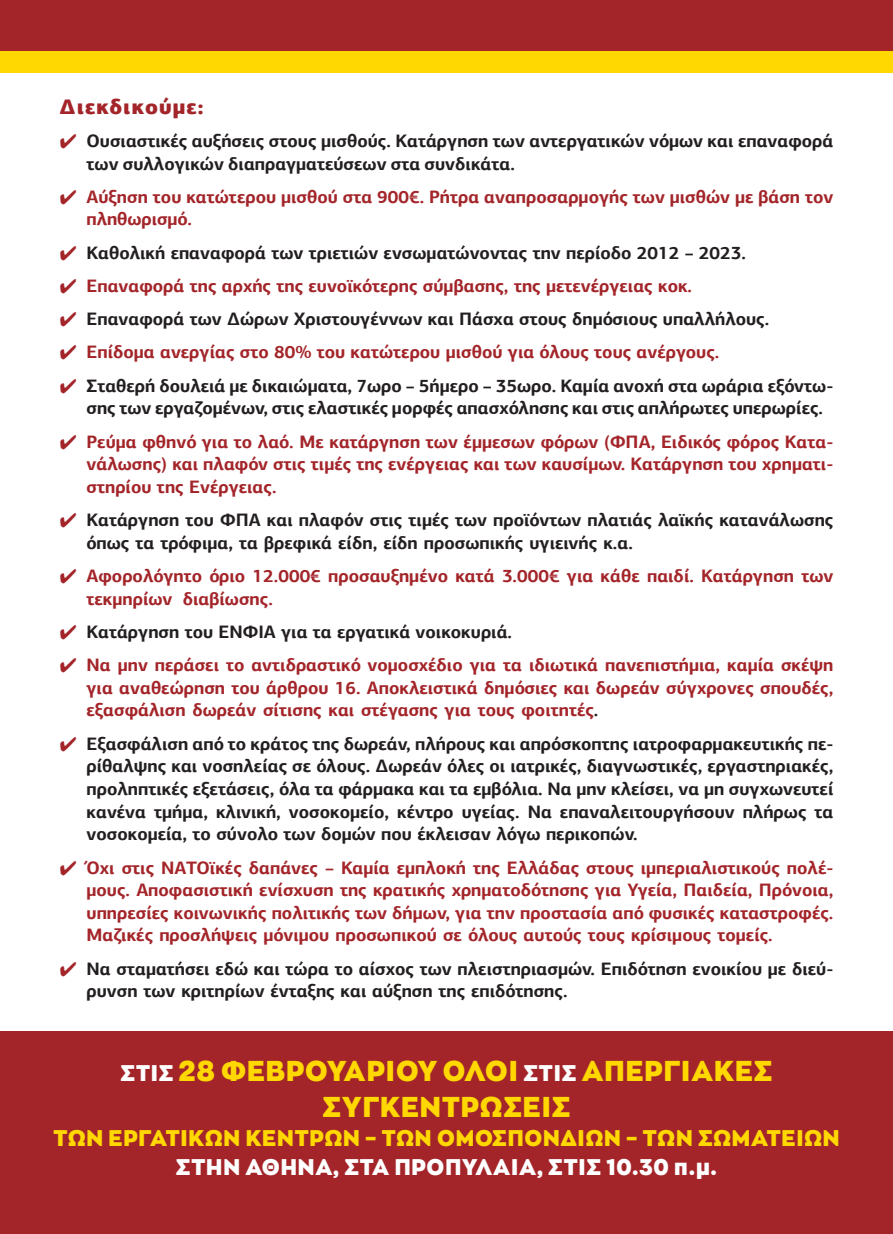
<style>
.page{position:relative;width:893px;height:1234px;background:#fff}
.page>*{position:absolute;margin:0;border:0;box-sizing:border-box;transform-origin:0 0}
.t1{font:900 28.5px/35.2px "Zona Pro";letter-spacing:.04em;color:#ffd801;text-align:center;scale:.96 1}
.t2{font:900 22.5px/29.2px "Zona Pro";letter-spacing:.04em;color:#ffd801;text-align:center;scale:.96 1}
.t3{font:900 21px "PF Agora Sans Pro";letter-spacing:.05em;color:#a3252a}
.t4{font:700 18px/22.6px "PF Agora Sans Pro";color:#231f20}
.t5{font:700 18px/22.6px "PF Agora Sans Pro";color:#a3252a;text-align:justify}
.s1{color:#231f20}
.s2{font-size:22.5px;color:#fff}
.s3{color:#fff}
</style>
<div class="page">
<div style="left:0;top:1031px;width:893px;height:202px;background:#a3252a"></div>
<div style="left:0;top:0;width:893px;height:51px;background:#a3252a"></div>
<div style="left:0;top:51px;width:893px;height:21px;background:#ffd801"></div>
<p class="t3" style="left:60px;top:92px;width:146px">Διεκδικούμε:</p>
<p class="t4" style="left:87px;top:129px;width:748px">Ουσιαστικές αυξήσεις στους μισθούς. Κατάργηση των αντεργατικών νόμων και επαναφορά των συλλογικών διαπραγματεύσεων στα συνδικάτα.</p>
<p class="t5" style="left:87px;top:185px;width:748px">Αύξηση του κατώτερου μισθού στα 900€. Ρήτρα αναπροσαρμογής των μισθών με βάση τον πληθωρισμό.</p>
<p class="t4" style="left:87px;top:241px;width:661px">Καθολική επαναφορά των τριετιών ενσωματώνοντας την περίοδο 2012 – 2023.</p>
<p class="t5" style="left:87px;top:274px;width:607px">Επαναφορά της αρχής της ευνοϊκότερης σύμβασης, της μετενέργειας κοκ.</p>
<p class="t4" style="left:87px;top:307px;width:684px">Επαναφορά των Δώρων Χριστουγέννων και Πάσχα στους δημόσιους υπαλλήλους.</p>
<p class="t5" style="left:87px;top:341px;width:634px">Επίδομα ανεργίας στο 80% του κατώτερου μισθού για όλους τους ανέργους.</p>
<p class="t4" style="left:87px;top:374px;width:748px">Σταθερή δουλειά με δικαιώματα, 7ωρο – 5ήμερο – 35ωρο. Καμία ανοχή στα ωράρια εξόντω&shy;σης των εργαζομένων, στις ελαστικές μορφές απασχόλησης και στις απλήρωτες υπερωρίες.</p>
<p class="t5" style="left:87px;top:430px;width:748px">Ρεύμα φθηνό για το λαό. Με κατάργηση των έμμεσων φόρων (ΦΠΑ, Ειδικός φόρος Κατα&shy;νάλωσης) και πλαφόν στις τιμές της ενέργειας και των καυσίμων. Κατάργηση του χρηματι&shy;στηρίου της Ενέργειας.</p>
<p class="t4" style="left:87px;top:508px;width:748px">Κατάργηση του ΦΠΑ και πλαφόν στις τιμές των προϊόντων πλατιάς λαϊκής κατανάλωσης όπως τα τρόφιμα, τα βρεφικά είδη, είδη προσωπικής υγιεινής κ.α.</p>
<p class="t5" style="left:87px;top:564px;width:748px">Αφορολόγητο όριο 12.000€ προσαυξημένο κατά 3.000€ για κάθε παιδί. Κατάργηση των τεκμηρίων διαβίωσης.</p>
<p class="t4" style="left:87px;top:620px;width:427px">Κατάργηση του ΕΝΦΙΑ για τα εργατικά νοικοκυριά.</p>
<p class="t5" style="left:87px;top:653px;width:748px">Να μην περάσει το αντιδραστικό νομοσχέδιο για τα ιδιωτικά πανεπιστήμια, καμία σκέψη για αναθεώρηση του άρθρου 16. Αποκλειστικά δημόσιες και δωρεάν σύγχρονες σπουδές, εξασφάλιση δωρεάν σίτισης και στέγασης για τους φοιτητές<span class="s1">.</span></p>
<p class="t4" style="left:87px;top:732px;width:748px;text-align:justify">Εξασφάλιση από το κράτος της δωρεάν, πλήρους και απρόσκοπτης ιατροφαρμακευτικής πε&shy;ρίθαλψης και νοσηλείας σε όλους. Δωρεάν όλες οι ιατρικές, διαγνωστικές, εργαστηριακές, προληπτικές εξετάσεις, όλα τα φάρμακα και τα εμβόλια. Να μην κλείσει, να μη συγχωνευτεί κανένα τμήμα, κλινική, νοσοκομείο, κέντρο υγείας. Να επαναλειτουργήσουν πλήρως τα νοσοκομεία, το σύνολο των δομών που έκλεισαν λόγω περικοπών.</p>
<p class="t5" style="left:87px;top:855px;width:748px">Όχι στις ΝΑΤΟϊκές δαπάνες – Καμία εμπλοκή της Ελλάδας στους ιμπεριαλιστικούς πολέ&shy;μους. Αποφασιστική ενίσχυση της κρατικής χρηματοδότησης για Υγεία, Παιδεία, Πρόνοια, υπηρεσίες κοινωνικής πολιτικής των δήμων, για την προστασία από φυσικές καταστροφές.<br>Μαζικές προσλήψεις μόνιμου προσωπικού σε όλους αυτούς τους κρίσιμους τομείς.</p>
<p class="t4" style="left:87px;top:956px;width:748px">Να σταματήσει εδώ και τώρα το αίσχος των πλειστηριασμών. Επιδότηση ενοικίου με διεύ&shy;ρυνση των κριτηρίων ένταξης και αύξηση της επιδότησης.</p>
<p class="t1" style="left:121px;top:1052px;width:680px"><span class="s2">ΣΤΙΣ</span> 28 ΦΕΒΡΟΥΑΡΙΟΥ ΟΛΟΙ <span class="s2">ΣΤΙΣ</span> ΑΠΕΡΓΙΑΚΕΣ<br>ΣΥΓΚΕΝΤΡΩΣΕΙΣ</p>
<p class="t2" style="left:53px;top:1122px;width:820px">ΤΩΝ ΕΡΓΑΤΙΚΩΝ ΚΕΝΤΡΩΝ – ΤΩΝ ΟΜΟΣΠΟΝΔΙΩΝ – ΤΩΝ ΣΩΜΑΤΕΙΩΝ<br><span class="s3">ΣΤΗΝ ΑΘΗΝΑ, ΣΤΑ ΠΡΟΠΥΛΑΙΑ, ΣΤΙΣ 10.30 π.μ.</span></p>
</div>
